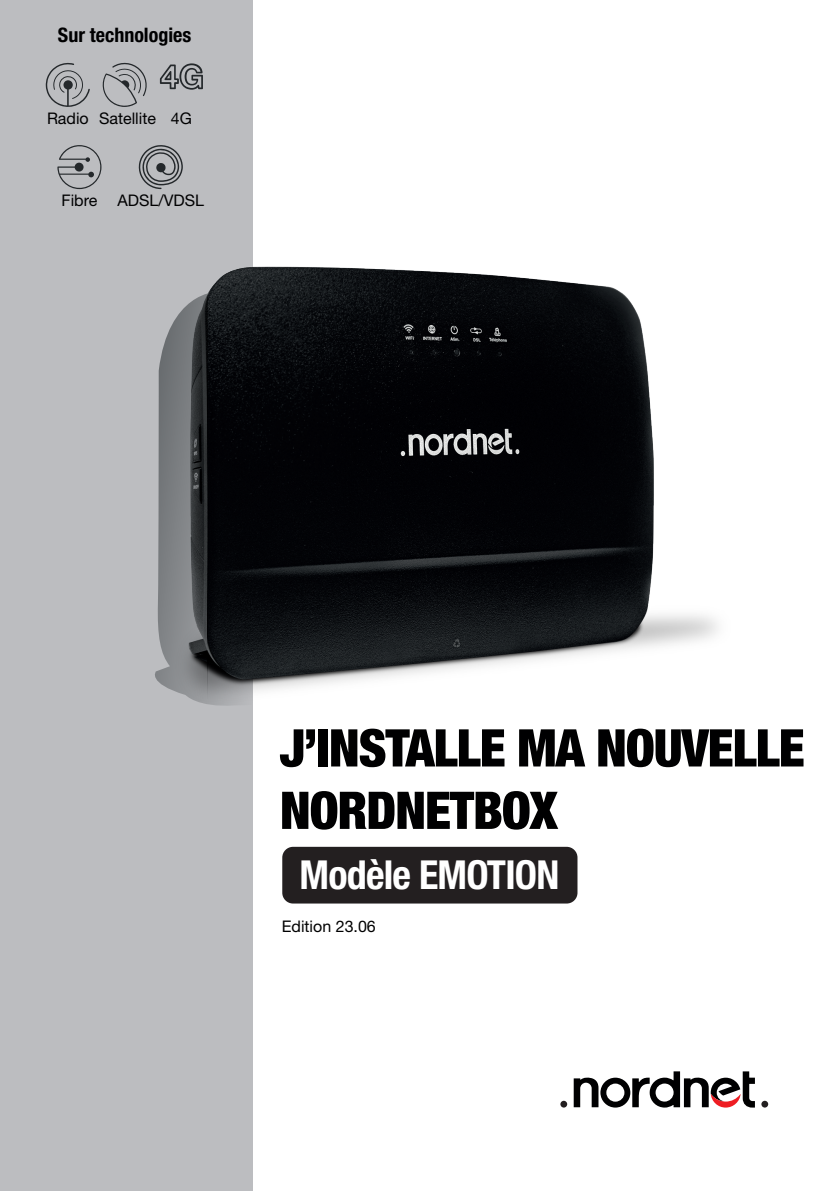
<style>
.page{position:relative;width:840px;height:1191px;background:#fff}
.page>*{position:absolute;margin:0;border:0;box-sizing:border-box;transform-origin:0 0}
.t1{font:900 condensed 52px/62.4px "Helvetica Neue LT Std";letter-spacing:-.02em;color:#000001}
.t2{font:700 condensed 40px "Helvetica Neue LT Std";letter-spacing:-.02em;color:#fff}
.t3{font:700 condensed 20px "Helvetica Neue LT Std";color:#000001}
.t4{font:16px "Helvetica Neue LT Std";color:#000001}
</style>
<div class="page">
<div style="left:0;top:0;width:252px;height:1191px;background:#bcbdc0"></div>
<div style="left:560px;top:1100px;width:7px;height:7px;background:#231f20;border-radius:50%"></div>
<div style="left:761px;top:1100px;width:6px;height:7px;background:#231f20;border-radius:50%"></div>
<svg style="left:573px;top:1071px;width:181px;height:36px"></svg>
<div style="left:282px;top:847px;width:295px;height:56px;background:#231f20;border-radius:11px"></div>
<img style="left:224px;top:207px;width:494px;height:558px">
<img style="left:155px;top:275px;width:69px;height:431px">
<svg style="left:139px;top:145px;width:44px;height:44px"></svg>
<svg style="left:57px;top:145px;width:44px;height:45px"></svg>
<svg style="left:46px;top:63px;width:44px;height:44px"></svg>
<svg style="left:103px;top:63px;width:44px;height:44px"></svg>
<svg style="left:160px;top:63px;width:43px;height:27px"></svg>
<p class="t3" style="left:58px;top:23px;width:135px">Sur technologies</p>
<p class="t4" style="left:47px;top:109px;width:146px">Radio Satellite 4G</p>
<p class="t4" style="left:61px;top:191px;width:37px">Fibre</p>
<p class="t4" style="left:117px;top:191px;width:88px">ADSL/VDSL</p>
<h1 class="t1" style="left:280px;top:716px;width:526px">J’INSTALLE MA NOUVELLE<br>NORDNETBOX</h1>
<h2 class="t2" style="left:299px;top:851px;width:261px">Modèle EMOTION</h2>
<p class="t4" style="left:281px;top:917px;width:95px">Edition 23.06</p>
</div>
